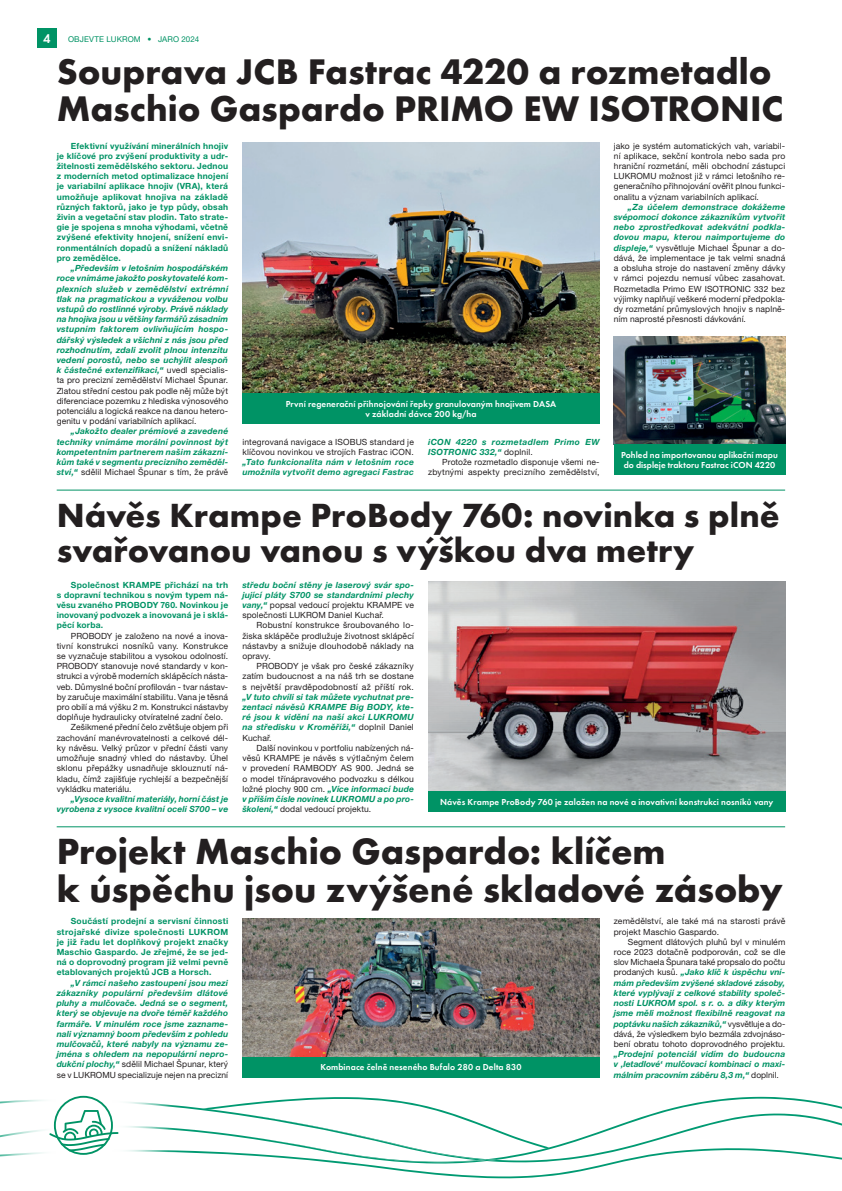
<style>
.page{position:relative;width:842px;height:1191px;background:#fff}
.page>*{position:absolute;margin:0;border:0;box-sizing:border-box;transform-origin:0 0}
.t1{font:700 37.7px/37.7px "Futura TOT";color:#231f20}
.t2{font:700 36.9px/37.4px "Futura TOT";color:#231f20}
.t3{font:700 34.8px/35.2px "Futura TOT";color:#231f20}
.t4{font:600 13px "Futura TOT";color:#fff}
.t5{font:600 9px/10px "Futura TOT";letter-spacing:.01em;color:#fff;text-align:center}
.t6{font:8.5px/10.2px "Helvetica Neue LT Pro";letter-spacing:.01em;color:#231f20;text-align:justify}
.t7{font:italic 700 8.5px/10.2px "Helvetica Neue LT Pro";letter-spacing:.015em;color:#009365;text-align:justify}
.t8{font:700 8.5px/10.2px "Helvetica Neue LT Pro";letter-spacing:.02em;color:#009365;text-align:justify}
.t9{font:italic 700 8.5px/10.2px "Helvetica Neue LT Pro";letter-spacing:.035em;color:#009365}
.t10{font:8px "Helvetica Neue LT Pro";letter-spacing:.01em;color:#009365}
.s1{font-weight:400;font-style:normal;color:#231f20}
.s2{font-weight:700;font-style:italic;color:#009365}
</style>
<div class="page">
<div style="left:37px;top:29px;width:20px;height:19px;background:#009365"></div>
<svg style="left:0;top:1095px;width:842px;height:82px"></svg>
<img style="left:242px;top:142px;width:358px;height:251px">
<div style="left:242px;top:393px;width:358px;height:31px;background:#009365"></div>
<img style="left:614px;top:336px;width:171px;height:108px">
<div style="left:614px;top:444px;width:171px;height:31px;background:#009365"></div>
<hr style="left:57px;top:490px;width:728px;height:1px;background:#009365">
<hr style="left:57px;top:826px;width:728px;height:1px;background:#009365">
<img style="left:428px;top:581px;width:357px;height:210px">
<img style="left:242px;top:918px;width:358px;height:138px">
<div style="left:242px;top:1056px;width:358px;height:21px;background:#009365"></div>
<div style="left:428px;top:791px;width:357px;height:21px;background:#009365"></div>
<h3 class="t4" style="left:43px;top:31px;width:9px">4</h3>
<p class="t10" style="left:68px;top:34px;width:133px">OBJEVTE LUKROM • JARO 2024</p>
<h2 class="t2" style="left:57px;top:52px;width:728px">Souprava JCB Fastrac 4220 a rozmetadlo<br>Maschio Gaspardo PRIMO EW ISOTRONIC</h2>
<p class="t8" style="left:57px;top:140px;width:173px;text-indent:14px">Efektivní využívání minerálních hnojiv je klíčové pro zvýšení produktivity a udr&shy;žitelnosti zemědělského sektoru. Jednou z moderních metod optimalizace hnojení je variabilní aplikace hnojiv (VRA), která umožňuje aplikovat hnojiva na základě různých faktorů, jako je typ půdy, obsah živin a vegetační stav plodin. Tato strate&shy;gie je spojena s mnoha výhodami, včetně zvýšené efektivity hnojení, snížení envi&shy;ronmentálních dopadů a snížení nákladů pro zemědělce.</p>
<p class="t7" style="left:57px;top:263px;width:173px;text-indent:14px">„Především v letošním hospodářském roce vnímáme jakožto poskytovatelé kom&shy;plexních služeb v zemědělství extrémní tlak na pragmatickou a vyváženou volbu vstupů do rostlinné výroby. Právě náklady na hnojiva jsou u většiny farmářů zásadním vstupním faktorem ovlivňujícím hospo&shy;dářský výsledek a všichni z nás jsou před rozhodnutím, zdali zvolit plnou intenzitu vedení porostů, nebo se uchýlit alespoň k částečné extenzifikaci,“ <span class="s1">uvedl specialis&shy;ta pro precizní zemědělství Michael Špunar.<br>Zlatou střední cestou pak podle něj může být diferenciace pozemku z hlediska výnosového potenciálu a logická reakce na danou hetero&shy;genitu v podání variabilních aplikací.</span></p>
<p class="t7" style="left:57px;top:426px;width:173px;text-indent:14px">„Jakožto dealer prémiové a zavedené techniky vnímáme morální povinnost být kompetentním partnerem našim zákazní&shy;kům také v segmentu precizního zeměděl&shy;ství,“ <span class="s1">sdělil Michael Špunar s tím, že právě</span></p>
<p class="t5" style="left:286px;top:399px;width:272px">První regenerační přihnojování řepky granulovaným hnojivem DASA v základní dávce 200 kg/ha</p>
<p class="t6" style="left:242px;top:436px;width:173px">integrovaná navigace a ISOBUS standard je klíčovou novinkou ve strojích Fastrac iCON.</p>
<p class="t7" style="left:242px;top:457px;width:173px">„Tato funkcionalita nám v letošním roce umožnila vytvořit demo agregaci Fastrac</p>
<p class="t9" style="left:428px;top:436px;width:173px">iCON 4220 s rozmetadlem Primo EW<br>ISOTRONIC 332,“ <span class="s1">doplnil.</span></p>
<p class="t6" style="left:428px;top:457px;width:173px;text-align:right">Protože rozmetadlo disponuje všemi ne&shy;zbytnými aspekty precizního zemědělství,</p>
<p class="t6" style="left:614px;top:140px;width:173px">jako je systém automatických vah, variabil&shy;ní aplikace, sekční kontrola nebo sada pro hraniční rozmetání, měli obchodní zástupci LUKROMU možnost již v rámci letošního re&shy;generačního přihnojování ověřit plnou funkci&shy;onalitu a význam variabilních aplikací.</p>
<p class="t6" style="left:614px;top:202px;width:173px;text-indent:14px"><span class="s2">„Za účelem demonstrace dokážeme svépomocí dokonce zákazníkům vytvořit nebo zprostředkovat adekvátní podkla&shy;dovou mapu, kterou naimportujeme do displeje,“</span> vysvětluje Michael Špunar a do&shy;dává, že implementace je tak velmi snadná a obsluha stroje do nastavení změny dávky v rámci pojezdu nemusí vůbec zasahovat.<br>Rozmetadla Primo EW ISOTRONIC 332 bez výjimky naplňují veškeré moderní předpokla&shy;dy rozmetání průmyslových hnojiv s naplně&shy;ním naprosté přesnosti dávkování.</p>
<p class="t5" style="left:621px;top:450px;width:158px;text-align:left">Pohled na importovanou aplikační mapu do displeje traktoru Fastrac iCON 4220</p>
<h3 class="t3" style="left:57px;top:497px;width:724px">Návěs Krampe ProBody 760: novinka s plně svařovanou vanou s výškou dva metry</h3>
<p class="t8" style="left:57px;top:579px;width:173px;text-indent:14px">Společnost KRAMPE přichází na trh s dopravní technikou s novým typem ná&shy;věsu zvaného PROBODY 760. Novinkou je inovovaný podvozek a inovovaná je i sklá&shy;pěcí korba.</p>
<p class="t6" style="left:71px;top:630px;width:159px">PROBODY je založeno na nové a inova-</p>
<p class="t6" style="left:57px;top:640px;width:173px">tivní konstrukci nosníků vany. Konstrukce</p>
<p class="t6" style="left:57px;top:651px;width:173px">se vyznačuje stabilitou a vysokou odolností.</p>
<p class="t6" style="left:57px;top:661px;width:173px">PROBODY stanovuje nové standardy v kon-</p>
<p class="t6" style="left:57px;top:671px;width:173px">strukci a výrobě moderních sklápěcích násta-</p>
<p class="t6" style="left:57px;top:681px;width:173px">veb. Důmyslné boční profilován - tvar nástav-</p>
<p class="t6" style="left:57px;top:691px;width:173px">by zaručuje maximální stabilitu. Vana je těsná</p>
<p class="t6" style="left:57px;top:702px;width:173px">pro obilí a má výšku 2 m. Konstrukci nástavby</p>
<p class="t6" style="left:57px;top:712px;width:168px">doplňuje hydraulicky otvíratelné zadní čelo.</p>
<p class="t6" style="left:71px;top:722px;width:159px">Zešikmené přední čelo zvětšuje objem při</p>
<p class="t6" style="left:57px;top:732px;width:173px">zachování manévrovatelnosti a celkové dél-</p>
<p class="t6" style="left:57px;top:742px;width:173px">ky návěsu. Velký průzor v přední části vany</p>
<p class="t6" style="left:57px;top:753px;width:173px">umožňuje snadný vhled do nástavby. Úhel</p>
<p class="t6" style="left:57px;top:763px;width:173px">sklonu přepážky usnadňuje sklouznutí ná-</p>
<p class="t6" style="left:57px;top:773px;width:173px">kladu, čímž zajišťuje rychlejší a bezpečnější</p>
<p class="t6" style="left:57px;top:783px;width:76px">vykládku materiálu.</p>
<p class="t7" style="left:57px;top:793px;width:173px;text-align:right">„Vysoce kvalitní materiály, horní část je vyrobena z vysoce kvalitní oceli S700 – ve</p>
<p class="t7" style="left:242px;top:579px;width:173px">středu boční stěny je laserový svár spo&shy;jující pláty S700 se standardními plechy vany,“ <span class="s1">popsal vedoucí projektu KRAMPE ve společnosti LUKROM Daniel Kuchař.</span></p>
<p class="t6" style="left:242px;top:620px;width:173px;text-indent:14px">Robustní konstrukce šroubovaného lo&shy;žiska sklápěče prodlužuje životnost sklápěcí nástavby a snižuje dlouhodobě náklady na opravy.</p>
<p class="t6" style="left:242px;top:661px;width:173px;text-indent:14px">PROBODY je však pro české zákazníky zatím budoucnost a na náš trh se dostane s největší pravděpodobností až příští rok.</p>
<p class="t7" style="left:242px;top:691px;width:173px">„V tuto chvíli si tak můžete vychutnat pre&shy;zentaci návěsů KRAMPE Big BODY, kte&shy;ré jsou k vidění na naší akci LUKROMU na středisku v Kroměříži,“ <span class="s1">doplnil Daniel Kuchař.</span></p>
<p class="t6" style="left:242px;top:742px;width:173px;text-indent:14px">Další novinkou v portfoliu nabízených ná&shy;věsů KRAMPE je návěs s výtlačným čelem v provedení RAMBODY AS 900. Jedná se o model třínápravového podvozku s délkou ložné plochy 900 cm. <span class="s2">„Více informací bude v příším čísle novinek LUKROMU a po pro&shy;školení,“</span> dodal vedoucí projektu.</p>
<p class="t5" style="left:440px;top:796px;width:335px">Návěs Krampe ProBody 760 je založen na nové a inovativní konstrukci nosníků vany</p>
<h1 class="t1" style="left:57px;top:832px;width:727px">Projekt Maschio Gaspardo: klíčem<br>k úspěchu jsou zvýšené skladové zásoby</h1>
<p class="t8" style="left:57px;top:916px;width:173px;text-indent:14px">Součástí prodejní a servisní činnosti strojařské divize společnosti LUKROM je již řadu let doplňkový projekt značky Maschio Gaspardo. Je zřejmé, že se jed&shy;ná o doprovodný program již velmi pevně etablovaných projektů JCB a Horsch.</p>
<p class="t7" style="left:57px;top:977px;width:173px;text-indent:14px">„V rámci našeho zastoupení jsou mezi zákazníky populární především dlátové pluhy a mulčovače. Jedná se o segment, který se objevuje na dvoře téměř každého farmáře. V minulém roce jsme zazname&shy;nali významný boom především z pohledu mulčovačů, které nabyly na významu ze&shy;jména s ohledem na nepopulární nepro&shy;dukční plochy,“ <span class="s1">sdělil Michael Špunar, který se v LUKROMU specializuje nejen na precizní</span></p>
<p class="t5" style="left:320px;top:1062px;width:203px">Kombinace čelně neseného Bufalo 280 a Delta 830</p>
<p class="t6" style="left:614px;top:916px;width:173px">zemědělství, ale také má na starosti právě projekt Maschio Gaspardo.</p>
<p class="t6" style="left:614px;top:936px;width:173px;text-indent:14px">Segment dlátových pluhů byl v minulém roce 2023 dotačně podporován, což se dle slov Michaela Špunara také propsalo do počtu prodaných kusů. <span class="s2">„Jako klíč k úspěchu vní&shy;mám především zvýšené skladové zásoby, které vyplývají z celkové stability společ&shy;nosti LUKROM spol. s r. o. a díky kterým jsme měli možnost flexibilně reagovat na poptávku našich zákazníků,“</span> vysvětluje a do&shy;dává, že výsledkem bylo bezmála zdvojnáso&shy;bení obratu tohoto doprovodného projektu.</p>
<p class="t7" style="left:614px;top:1048px;width:173px">„Prodejní potenciál vidím do budoucna v ,letadlové‘ mulčovací kombinaci o maxi&shy;málním pracovním záběru 8,3 m,“ <span class="s1">doplnil.</span></p>
</div>
